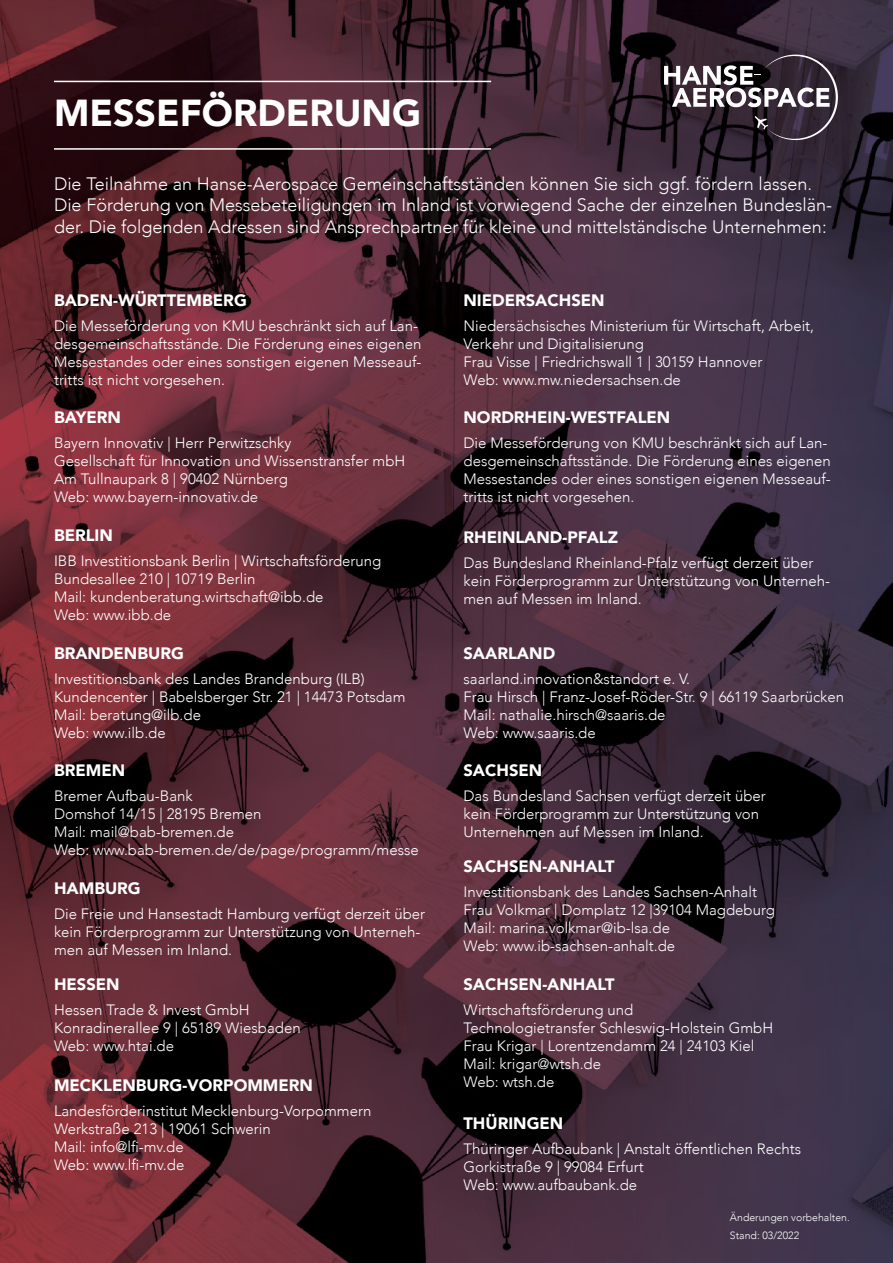
<style>
.page{position:relative;width:893px;height:1263px;background:#fff}
.page>*{position:absolute;margin:0;border:0;box-sizing:border-box;transform-origin:0 0}
.t1{font:900 37.5px "Avenir";color:#fff}
.t2{font:300 18px/21.6px "Avenir";color:#fff}
.t3{font:900 16.5px "Avenir";color:#fff}
.t4{font:300 15px/18px "Avenir";color:#fff}
.t5{font:300 10.5px/18px "Avenir";color:#fff}
</style>
<div class="page">
<img style="left:0;top:0;width:893px;height:1263px">
<svg style="left:664px;top:55px;width:174px;height:85px;background:#534953"></svg>
<hr style="left:54px;top:81px;width:437px;height:1px;background:#fff">
<hr style="left:54px;top:148px;width:437px;height:2px;background:#fff">
<h1 class="t1" style="left:54px;top:81px;width:369px">MESSEFÖRDERUNG</h1>
<p class="t2" style="left:54px;top:173px;width:780px">Die Teilnahme an Hanse-Aerospace Gemeinschaftsständen können Sie sich ggf. fördern lassen.<br>Die Förderung von Messebeteiligungen im Inland ist vorwiegend Sache der einzelnen Bundeslän&shy;der. Die folgenden Adressen sind Ansprechpartner für kleine und mittelständische Unternehmen:</p>
<p class="t3" style="left:54px;top:286px;width:194px">BADEN-WÜRTTEMBERG</p>
<p class="t3" style="left:463px;top:286px;width:143px">NIEDERSACHSEN</p>
<p class="t4" style="left:54px;top:317px;width:369px">Die Messeförderung von KMU beschränkt sich auf Lan&shy;desgemeinschaftsstände. Die Förderung eines eigenen Messestandes oder eines sonstigen eigenen Messeauf&shy;tritts ist nicht vorgesehen.</p>
<p class="t4" style="left:463px;top:317px;width:352px">Niedersächsisches Ministerium für Wirtschaft, Arbeit, Verkehr und Digitalisierung<br>Frau Visse | Friedrichswall 1 | 30159 Hannover<br>Web: www.mw.niedersachsen.de</p>
<p class="t3" style="left:54px;top:403px;width:68px">BAYERN</p>
<p class="t3" style="left:463px;top:403px;width:208px">NORDRHEIN-WESTFALEN</p>
<p class="t4" style="left:54px;top:434px;width:353px">Bayern Innovativ | Herr Perwitzschky<br>Gesellschaft für Innovation und Wissenstransfer mbH Am Tullnaupark 8 | 90402 Nürnberg<br>Web: www.bayern-innovativ.de</p>
<p class="t4" style="left:463px;top:434px;width:369px">Die Messeförderung von KMU beschränkt sich auf Lan&shy;desgemeinschaftsstände. Die Förderung eines eigenen Messestandes oder eines sonstigen eigenen Messeauf&shy;tritts ist nicht vorgesehen.</p>
<p class="t3" style="left:54px;top:521px;width:60px">BERLIN</p>
<p class="t3" style="left:463px;top:523px;width:156px">RHEINLAND-PFALZ</p>
<p class="t4" style="left:54px;top:552px;width:329px">IBB Investitionsbank Berlin | Wirtschaftsförderung Bundesallee 210 | 10719 Berlin<br>Mail: kundenberatung.wirtschaft@ibb.de<br>Web: www.ibb.de</p>
<p class="t4" style="left:463px;top:554px;width:368px">Das Bundesland Rheinland-Pfalz verfügt derzeit über kein Förderprogramm zur Unterstützung von Unterneh&shy;men auf Messen im Inland.</p>
<p class="t3" style="left:54px;top:639px;width:131px">BRANDENBURG</p>
<p class="t3" style="left:463px;top:639px;width:93px">SAARLAND</p>
<p class="t4" style="left:54px;top:669px;width:353px">Investitionsbank des Landes Brandenburg (ILB)<br>Kundencenter | Babelsberger Str. 21 | 14473 Potsdam Mail: beratung@ilb.de<br>Web: www.ilb.de</p>
<p class="t4" style="left:463px;top:669px;width:382px">saarland.innovation&amp;standort e. V.<br>Frau Hirsch | Franz-Josef-Röder-Str. 9 | 66119 Saarbrücken Mail: nathalie.hirsch@saaris.de<br>Web: www.saaris.de</p>
<p class="t3" style="left:54px;top:756px;width:73px">BREMEN</p>
<p class="t3" style="left:463px;top:756px;width:80px">SACHSEN</p>
<p class="t4" style="left:54px;top:787px;width:366px">Bremer Aufbau-Bank<br>Domshof 14/15 | 28195 Bremen<br>Mail: mail@bab-bremen.de<br>Web: www.bab-bremen.de/de/page/programm/messe</p>
<p class="t4" style="left:463px;top:787px;width:304px">Das Bundesland Sachsen verfügt derzeit über kein Förderprogramm zur Unterstützung von<br>Unternehmen auf Messen im Inland.</p>
<p class="t3" style="left:463px;top:852px;width:152px">SACHSEN-ANHALT</p>
<p class="t3" style="left:54px;top:874px;width:88px">HAMBURG</p>
<p class="t4" style="left:54px;top:905px;width:373px">Die Freie und Hansestadt Hamburg verfügt derzeit über kein Förderprogramm zur Unterstützung von Unterneh&shy;men auf Messen im Inland.</p>
<p class="t4" style="left:463px;top:883px;width:313px">Investitionsbank des Landes Sachsen-Anhalt Frau Volkmar | Domplatz 12 |39104 Magdeburg Mail: marina.volkmar@ib-lsa.de<br>Web: www.ib-sachsen-anhalt.de</p>
<p class="t3" style="left:54px;top:970px;width:67px">HESSEN</p>
<p class="t3" style="left:463px;top:970px;width:152px">SACHSEN-ANHALT</p>
<p class="t4" style="left:54px;top:1001px;width:248px">Hessen Trade &amp; Invest GmbH<br>Konradinerallee 9 | 65189 Wiesbaden<br>Web: www.htai.de</p>
<p class="t3" style="left:54px;top:1071px;width:261px">MECKLENBURG-VORPOMMERN</p>
<p class="t4" style="left:463px;top:1001px;width:311px">Wirtschaftsförderung und<br>Technologietransfer Schleswig-Holstein GmbH<br>Frau Krigar | Lorentzendamm 24 | 24103 Kiel<br>Mail: krigar@wtsh.de<br>Web: wtsh.de</p>
<p class="t4" style="left:54px;top:1102px;width:319px">Landesförderinstitut Mecklenburg-Vorpommern<br>Werkstraße 213 | 19061 Schwerin<br>Mail: info@lfi-mv.de<br>Web: www.lfi-mv.de</p>
<p class="t3" style="left:463px;top:1109px;width:101px">THÜRINGEN</p>
<p class="t4" style="left:463px;top:1140px;width:339px">Thüringer Aufbaubank | Anstalt öffentlichen Rechts<br>Gorkistraße 9 | 99084 Erfurt<br>Web: www.aufbaubank.de</p>
<p class="t5" style="left:730px;top:1208px;width:121px">Änderungen vorbehalten.<br>Stand: 03/2022</p>
</div>
